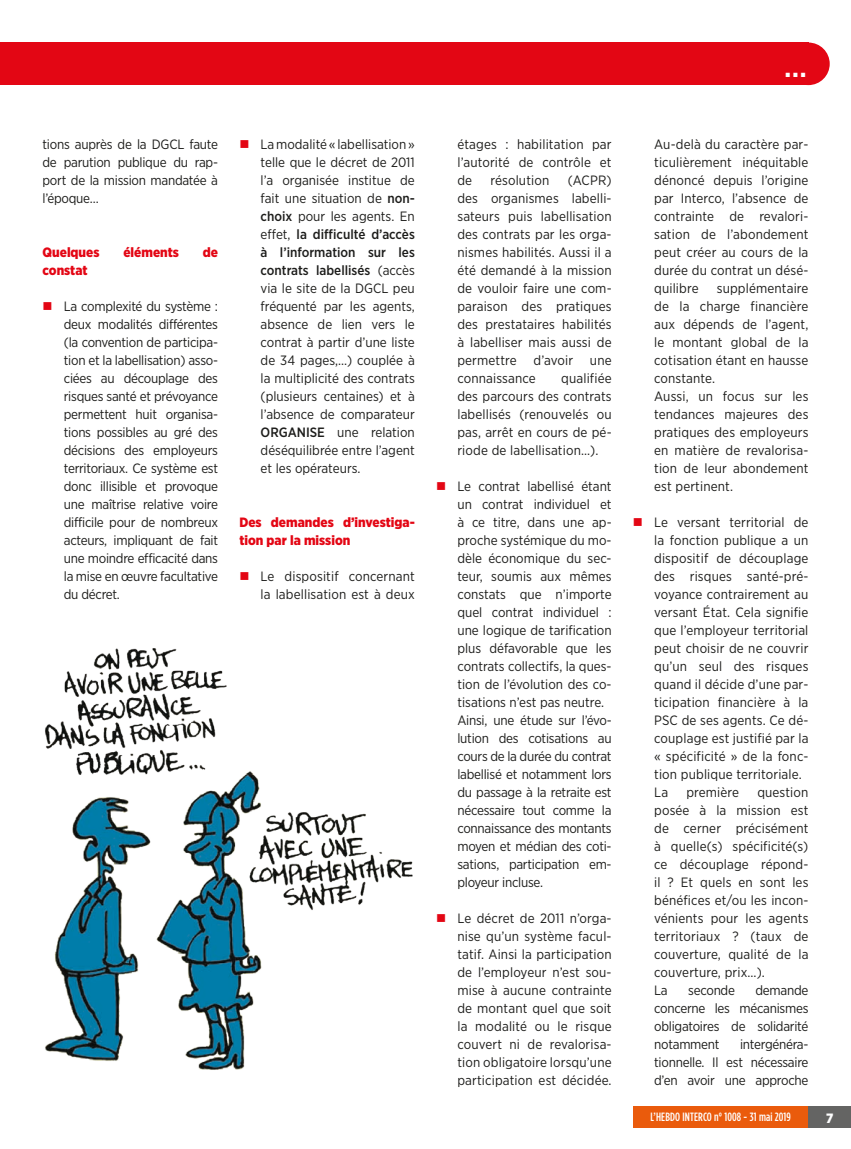
<style>
.page{position:relative;width:851px;height:1149px;background:#fff}
.page>*{position:absolute;margin:0;border:0;box-sizing:border-box;transform-origin:0 0}
.t1{font:500 34.5px "Gotham Condensed";color:#fff}
.t2{font:13.5px/18px "Gotham Narrow";letter-spacing:.01em;color:#1d1d1b;text-align:justify}
.t3{font:13.5px/18px "Gotham Narrow";letter-spacing:-.015em;color:#1d1d1b}
.t4{font:900 13.5px/18px "Gotham Narrow";color:#e30614}
.t5{font:13.5px "Gotham Narrow";letter-spacing:-.02em;color:#1d1d1b}
.t6{font:900 13.5px "Gotham Narrow";color:#fff}
.t7{font:500 12px "Gotham Condensed";letter-spacing:.01em;color:#fff}
.s1{color:#e30614}
.s2{font-weight:500}
</style>
<div class="page">
<div style="left:632px;top:1106px;width:176px;height:21px;background:#ea5b0c"></div>
<div style="left:808px;top:1106px;width:42px;height:21px;background:#646463"></div>
<div style="left:0;top:43px;width:808px;height:42px;background:#e30614"></div>
<img style="left:45px;top:648px;width:368px;height:422px">
<div style="left:787px;top:43px;width:42px;height:42px;background:#e30614;border-radius:50%"></div>
<h1 class="t1" style="left:784px;top:44px;width:24px">...</h1>
<p class="t2" style="left:43px;top:135px;width:177px">tions auprès de la DGCL faute de parution publique du rap&shy;port de la mission mandatée à l’époque…</p>
<p class="t4" style="left:43px;top:243px;width:58px">Quelques</p>
<p class="t4" style="left:123px;top:243px;width:57px">éléments</p>
<p class="t4" style="left:203px;top:243px;width:17px">de</p>
<p class="t4" style="left:43px;top:261px;width:46px">constat</p>
<p class="t2" style="left:64px;top:297px;width:156px;text-indent:-21px"><span class="s1">■</span> La complexité du système : deux modalités différentes (la convention de participa&shy;tion et la labellisation) asso&shy;ciées au découplage des risques santé et prévoyance permettent huit organisa&shy;tions possibles au gré des décisions des employeurs territoriaux. Ce système est donc illisible et provoque une maîtrise relative voire difficile pour de nombreux acteurs, impliquant de fait une moindre efficacité dans la mise en œuvre facultative du décret.</p>
<p class="t2" style="left:260px;top:135px;width:156px;text-indent:-21px"><span class="s1">■</span> La modalité « labellisation » telle que le décret de 2011 l’a organisée institue de fait une situation de <span class="s2">non&shy;choix</span> pour les agents. En effet, <span class="s2">la difficulté d’accès à l’information sur les contrats labellisés</span> (accès via le site de la DGCL peu fréquenté par les agents, absence de lien vers le contrat à partir d’une liste de 34 pages,…) couplée à la multiplicité des contrats (plusieurs centaines) et à l’absence de comparateur <span class="s2">ORGANISE</span> une relation déséquilibrée entre l’agent et les opérateurs.</p>
<p class="t4" style="left:239px;top:513px;width:177px">Des demandes d’investiga&shy;tion par la mission</p>
<p class="t2" style="left:239px;top:567px;width:177px;text-align:right"><span class="s1">■</span> Le dispositif concernant la labellisation est à deux</p>
<p class="t2" style="left:457px;top:135px;width:156px">étages : habilitation par l’autorité de contrôle et de</p>
<p class="t2" style="left:490px;top:171px;width:60px">résolution</p>
<p class="t2" style="left:457px;top:171px;width:156px;text-indent:110px">(ACPR) des organismes labelli&shy;sateurs puis labellisation des contrats par les orga&shy;nismes habilités. Aussi il a été demandé à la mission de vouloir faire une com&shy;paraison des pratiques des prestataires habilités à labelliser mais aussi de permettre d’avoir une connaissance</p>
<p class="t2" style="left:457px;top:369px;width:156px;text-indent:104px">qualifiée des parcours des contrats labellisés (renouvelés ou pas, arrêt en cours de pé&shy;riode de labellisation…).</p>
<p class="t3" style="left:457px;top:476px;width:156px;text-indent:-21px"><span class="s1">■</span> Le contrat labellisé étant un contrat individuel et à ce titre, dans une ap&shy;proche systémique du mo&shy;dèle économique du sec&shy;teur, soumis aux mêmes constats que n’importe quel contrat individuel : une logique de tarification plus défavorable que les contrats collectifs, la ques&shy;tion de l’évolution des co&shy;tisations n’est pas neutre.<br>Ainsi, une étude sur l’évo&shy;lution des cotisations au cours de la durée du contrat labellisé et notamment lors du passage à la retraite est nécessaire tout comme la connaissance des montants moyen et médian des coti&shy;sations, participation em&shy;ployeur incluse.</p>
<p class="t2" style="left:457px;top:908px;width:156px;text-indent:-21px"><span class="s1">■</span> Le décret de 2011 n’orga&shy;nise qu’un système facul&shy;tatif. Ainsi la participation de l’employeur n’est sou&shy;mise à aucune contrainte de montant quel que soit la modalité ou le risque couvert ni de revalorisa&shy;tion obligatoire lorsqu’une participation est décidée.</p>
<p class="t2" style="left:654px;top:134px;width:156px">Au-delà du caractère par&shy;ticulièrement inéquitable dénoncé depuis l’origine par Interco, l’absence de contrainte de revalori&shy;sation de l’abondement peut créer au cours de la durée du contrat un désé&shy;quilibre</p>
<p class="t2" style="left:654px;top:278px;width:156px;text-align:left;text-indent:63px">supplémentaire de la charge financière aux dépends de l’agent, le montant global de la cotisation étant en hausse constante.<br>Aussi, un focus sur les tendances majeures des pratiques des employeurs en matière de revalorisa&shy;tion de leur abondement est pertinent.</p>
<p class="t2" style="left:654px;top:512px;width:156px;text-align:left;text-indent:-21px"><span class="s1">■</span> Le versant territorial de la fonction publique a un dispositif de découplage des risques santé-pré&shy;voyance contrairement au versant État. Cela signifie que l’employeur territorial peut choisir de ne couvrir qu’un seul des risques quand il décide d’une par&shy;ticipation financière à la<br>PSC de ses agents. Ce dé&shy;couplage est justifié par la « spécificité » de la fonc&shy;tion publique territoriale.<br>La</p>
<p class="t2" style="left:686px;top:782px;width:54px">première</p>
<p class="t2" style="left:654px;top:782px;width:156px;text-align:left;text-indent:103px">question posée à la mission est de cerner précisément à quelle(s) spécificité(s) ce découplage répond&shy;il ? Et quels en sont les bénéfices et/ou les incon&shy;vénients pour les agents territoriaux ? (taux de couverture, qualité de la couverture, prix…).<br>La</p>
<p class="t2" style="left:654px;top:980px;width:156px;text-indent:101px">demande concerne les mécanismes obligatoires de solidarité notamment</p>
<p class="t5" style="left:688px;top:981px;width:48px">seconde</p>
<p class="t2" style="left:654px;top:1034px;width:156px;text-indent:86px">intergénéra&shy;tionnelle. Il est nécessaire d’en avoir une approche</p>
<p class="t7" style="left:650px;top:1109px;width:142px">L’HEBDO INTERCO n° 1008 - 31 mai 2019</p>
<p class="t6" style="left:826px;top:1108px;width:9px">7</p>
</div>
